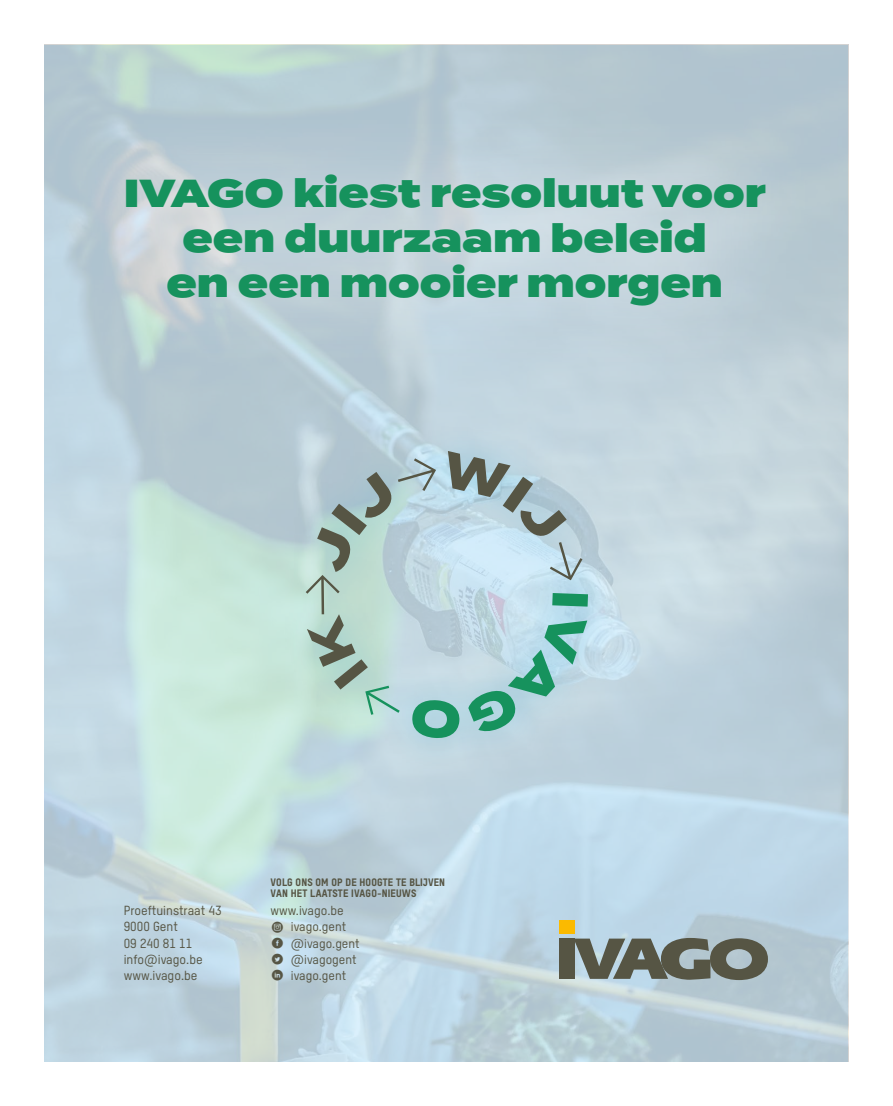
<style>
.page{position:relative;width:893px;height:1106px;background:#fff}
.page>*{position:absolute;margin:0;border:0;box-sizing:border-box;transform-origin:0 0}
.t1{font:900 39px/45px "Termina";color:#16925d;text-align:center}
.t2{font:12.9px/16.2px "T Star Pro Medium";color:#565544}
.t3{font:12.75px "T Star Pro Medium";color:#565544}
.t4{font:12.6px/16.2px "T Star Pro Medium";color:#565544}
.t5{font:10.5px/11.2px "T Star Pro Heavy";letter-spacing:.015em;color:#565544}
.s1{font-family:"socialtype";font-size:16.8px}
</style>
<div class="page">
<img style="left:45px;top:45px;width:803px;height:1016px">
<div style="left:54px;top:104px;width:778px;height:272px;background:#fff;opacity:.75"></div>
<div style="left:278px;top:420px;width:341px;height:350px;background:#1c9dc6;opacity:.3"></div>
<div style="left:559px;top:938px;width:16px;height:40px;background:#565544"></div>
<svg style="left:574px;top:938px;width:194px;height:42px;background:#777e77"></svg>
<div style="left:559px;top:920px;width:16px;height:13px;background:#fbba00"></div>
<svg style="left:305px;top:451px;width:283px;height:289px;background:#bdd8df"></svg>
<h1 class="t1" style="left:124px;top:172px;width:644px">IVAGO kiest resoluut voor een duurzaam beleid<br>en een mooier morgen</h1>
<p class="t2" style="left:124px;top:901px;width:99px">Proeftuinstraat 43<br>9000 Gent<br>09 240 81 11 info@ivago.be www.ivago.be</p>
<p class="t5" style="left:270px;top:875px;width:176px">VOLG ONS OM OP DE HOOGTE TE BLIJVEN<br>VAN HET LAATSTE IVAGO-NIEUWS</p>
<p class="t3" style="left:270px;top:901px;width:75px">www.ivago.be</p>
<p class="t4" style="left:270px;top:918px;width:91px"><span class="s1">V</span> ivago.gent<br><span class="s1">B</span> @ivago.gent<br><span class="s1">A</span> @ivagogent<br><span class="s1">D</span> ivago.gent</p>
</div>
